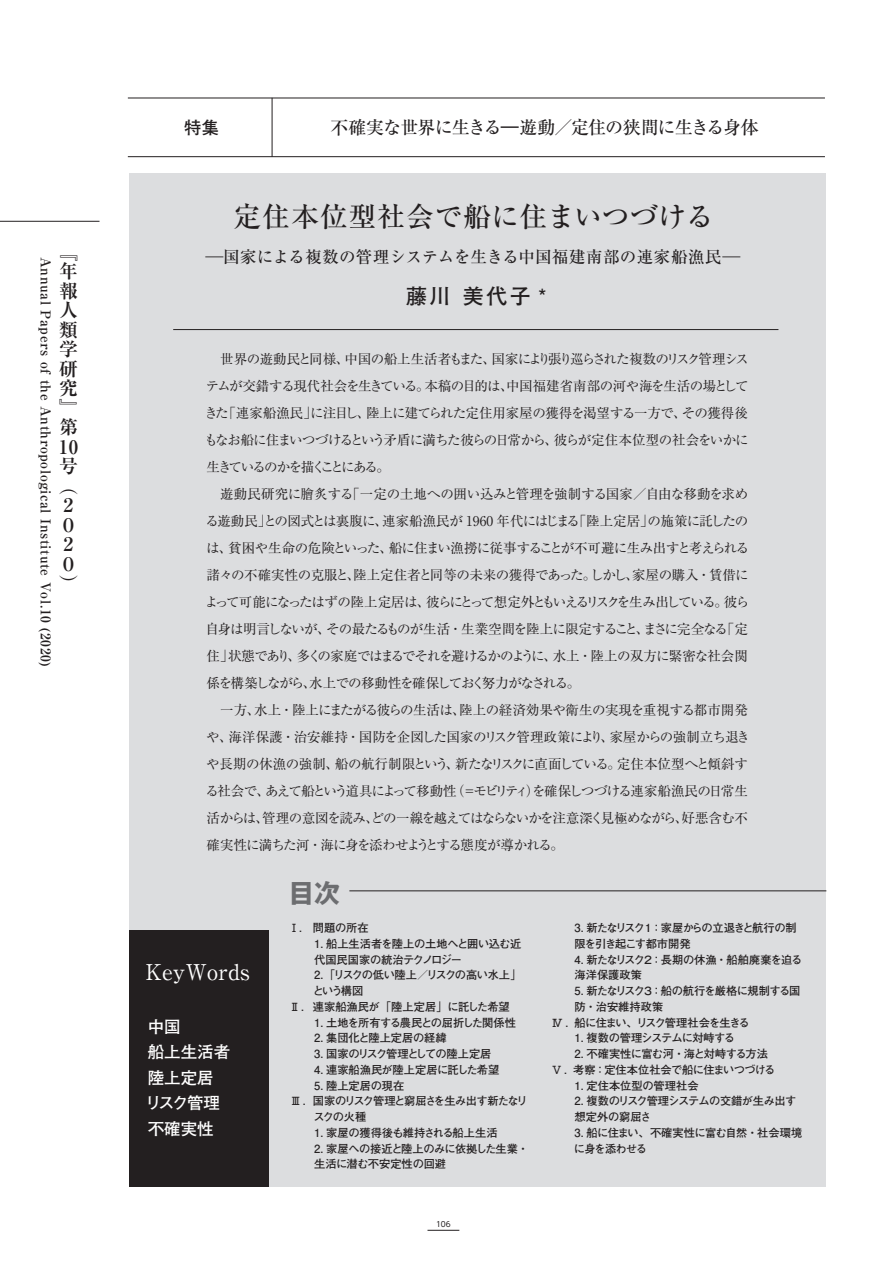
<style>
.page{position:relative;width:893px;height:1263px;background:#fff}
.page>*{position:absolute;margin:0;border:0;box-sizing:border-box;transform-origin:0 0}
.t1{font:500 27.75px "Ryumin Pr 6 N";letter-spacing:.02em;color:#231f20}
.t2{font:700 25.8px "Gothic MB101 Pr 6 N";color:#6c6d70}
.t3{font:21.75px "Ryumin Pr 6 N";color:#fff}
.t4{font:700 21px "Futo Go B101 Pr 6 N";letter-spacing:.12em;color:#231f20}
.t5{font:700 18.75px/19.5px "Ryumin Pr 6 N";color:#231f20}
.t6{font:500 18px "Ryumin Pr 6 N";letter-spacing:-.05em;color:#231f20}
.t7{font:700 17.25px "Futo Go B101 Pr 6 N";color:#231f20}
.t8{font:500 16.5px "Ryumin Pr 6 N";letter-spacing:.015em;color:#231f20}
.t9{font:700 16.5px "Futo Go B101 Pr 6 N";color:#fff}
.t10{font:13.5px/27px "Ryumin Pr 6 N";letter-spacing:-.065em;color:#231f20;text-align:justify}
.t11{font:700 13.5px "Ryumin Pr 6 N";letter-spacing:.04em;color:#231f20}
.t12{font:700 11.25px/15.8px "Futo Go B101 Pr 6 N";letter-spacing:-.045em;color:#231f20}
.t13{font:700 11.25px/15.8px "Futo Go B101 Pr 6 N";letter-spacing:-.02em;color:#231f20}
.t14{font:700 11.25px/15.8px "Futo Go B101 Pr 6 N";letter-spacing:-.085em;color:#231f20}
.t15{font:700 11.25px "Futo Go B101 Pr 6 N";color:#231f20}
.t16{font:700 11.25px/15.8px "Futo Go B101 Pr 6 N";letter-spacing:-.075em;color:#231f20}
.t17{font:700 11.25px "Futo Go B101 Pr 6 N";letter-spacing:-.08em;color:#231f20}
.t18{font:7.5px "UD Shin Go NT Pr 6 N";color:#231f20}
.s1{font-size:10.8px}
</style>
<div class="page">
<div style="left:129px;top:173px;width:696px;height:1014px;background:#dcdddf"></div>
<div style="left:129px;top:931px;width:139px;height:256px;background:#231f20"></div>
<hr style="left:349px;top:890px;width:477px;height:1px;background:#231f20">
<hr style="left:128px;top:98px;width:697px;height:1px;background:#231f20">
<hr style="left:128px;top:156px;width:697px;height:1px;background:#231f20">
<hr style="left:272px;top:98px;width:1px;height:59px;background:#231f20">
<hr style="left:173px;top:329px;width:605px;height:1px;background:#231f20">
<hr style="left:427px;top:1230px;width:32px;height:1px;background:#231f20">
<hr style="left:0;top:221px;width:100px;height:1px;background:#231f20">
<p class="t11" style="left:56px;top:257px;width:411px;rotate:90deg">Annual Papers of the Anthropological Institute Vol.10 (2020)</p>
<h3 class="t5" style="left:59px;top:241px;width:21px">『年報人類学研究』第<br>10号（<br>２<br>０<br>２<br>０）</h3>
<p class="t7" style="left:184px;top:114px;width:37px">特集</p>
<p class="t6" style="left:330px;top:113px;width:430px">不確実な世界に生きる―遊動／定住の狭間に生きる身体</p>
<p class="t1" style="left:233px;top:195px;width:482px">定住本位型社会で船に住まいつづける</p>
<p class="t8" style="left:205px;top:244px;width:537px"><span class="s1">―</span>国家による複数の管理システムを生きる中国福建南部の連家船漁民<span class="s1">―</span></p>
<p class="t4" style="left:406px;top:279px;width:142px">藤川美代子 *</p>
<p class="t10" style="left:205px;top:345px;width:546px">　世界の遊動民と同様、中国の船上生活者もまた、国家により張り巡らされた複数のリスク管理システムが交錯する現代社会を生きている。本稿の目的は、中国福建省南部の河や海を生活の場としてきた「連家船漁民」に注目し、陸上に建てられた定住用家屋の獲得を渇望する一方で、その獲得後もなお船に住まいつづけるという矛盾に満ちた彼らの日常から、彼らが定住本位型の社会をいかに生きているのかを描くことにある。</p>
<p class="t10" style="left:205px;top:480px;width:546px">　遊動民研究に膾炙する「一定の土地への囲い込みと管理を強制する国家／自由な移動を求める遊動民」との図式とは裏腹に、連家船漁民が 1960 年代にはじまる「陸上定居」の施策に託したのは、貧困や生命の危険といった、船に住まい漁撈に従事することが不可避に生み出すと考えられる諸々の不確実性の克服と、陸上定住者と同等の未来の獲得であった。しかし、家屋の購入・賃借によって可能になったはずの陸上定居は、彼らにとって想定外ともいえるリスクを生み出している。彼ら自身は明言しないが、その最たるものが生活・生業空間を陸上に限定すること、まさに完全なる「定住」状態であり、多くの家庭ではまるでそれを避けるかのように、水上・陸上の双方に緊密な社会関係を構築しながら、水上での移動性を確保しておく努力がなされる。</p>
<p class="t10" style="left:205px;top:696px;width:546px;text-align:left">　一方、水上・陸上にまたがる彼らの生活は、陸上の経済効果や衛生の実現を重視する都市開発や、海洋保護・治安維持・国防を企図した国家のリスク管理政策により、家屋からの強制立ち退きや長期の休漁の強制、船の航行制限という、新たなリスクに直面している。定住本位型へと傾斜する社会で、あえて船という道具によって移動性（＝モビリティ）を確保しつづける連家船漁民の日常生活からは、管理の意図を読み、どの一線を越えてはならないかを注意深く見極めながら、好悪含む不確実性に満ちた河・海に身を添わせようとする態度が導かれる。</p>
<p class="t3" style="left:146px;top:955px;width:106px">KeyWords</p>
<p class="t9" style="left:148px;top:1013px;width:34px">中国</p>
<p class="t9" style="left:148px;top:1039px;width:84px">船上生活者</p>
<p class="t9" style="left:148px;top:1064px;width:67px">陸上定居</p>
<p class="t9" style="left:145px;top:1090px;width:76px">リスク管理</p>
<p class="t9" style="left:148px;top:1115px;width:67px">不確実性</p>
<p class="t2" style="left:288px;top:872px;width:53px">目次</p>
<p class="t12" style="left:288px;top:919px;width:82px">Ⅰ. 問題の所在</p>
<p class="t13" style="left:314px;top:935px;width:209px">1. 船上生活者を陸上の土地へと囲い込む近代国民国家の統治テクノロジー</p>
<p class="t16" style="left:313px;top:967px;width:210px">2.「リスクの低い陸上／リスクの高い水上」という構図</p>
<p class="t15" style="left:289px;top:997px;width:222px">Ⅱ. 連家船漁民が「陸上定居」に託した希望</p>
<p class="t16" style="left:314px;top:1014px;width:203px">1. 土地を所有する農民との屈折した関係性</p>
<p class="t15" style="left:314px;top:1029px;width:134px">2. 集団化と陸上定居の経緯</p>
<p class="t17" style="left:314px;top:1045px;width:179px">3. 国家のリスク管理としての陸上定居</p>
<p class="t15" style="left:314px;top:1060px;width:187px">4. 連家船漁民が陸上定居に託した希望</p>
<p class="t15" style="left:314px;top:1076px;width:92px">5. 陸上定居の現在</p>
<p class="t14" style="left:313px;top:1093px;width:216px;text-indent:-23px">Ⅲ . 国家のリスク管理と窮屈さを生み出す新たなリスクの火種</p>
<p class="t13" style="left:314px;top:1124px;width:185px">1. 家屋の獲得後も維持される船上生活</p>
<p class="t13" style="left:314px;top:1140px;width:216px">2. 家屋への接近と陸上のみに依拠した生業・生活に潜む不安定性の回避</p>
<p class="t18" style="left:436px;top:1218px;width:16px">106</p>
<p class="t14" style="left:574px;top:919px;width:224px">3. 新たなリスク１：家屋からの立退きと航行の制限を引き起こす都市開発</p>
<p class="t13" style="left:574px;top:951px;width:230px">4. 新たなリスク２：長期の休漁・船舶廃棄を迫る海洋保護政策</p>
<p class="t12" style="left:574px;top:982px;width:227px">5. 新たなリスク３：船の航行を厳格に規制する国防・治安維持政策</p>
<p class="t14" style="left:552px;top:1014px;width:199px">Ⅳ . 船に住まい、リスク管理社会を生きる</p>
<p class="t12" style="left:574px;top:1030px;width:162px">1. 複数の管理システムに対峙する</p>
<p class="t12" style="left:574px;top:1045px;width:195px">2. 不確実性に富む河・海と対峙する方法</p>
<p class="t12" style="left:551px;top:1061px;width:226px">Ⅴ . 考察：定住本位社会で船に住まいつづける</p>
<p class="t15" style="left:574px;top:1076px;width:126px">1. 定住本位型の管理社会</p>
<p class="t12" style="left:574px;top:1093px;width:223px">2. 複数のリスク管理システムの交錯が生み出す想定外の窮屈さ</p>
<p class="t12" style="left:574px;top:1124px;width:230px">3. 船に住まい、不確実性に富む自然・社会環境に身を添わせる</p>
</div>
